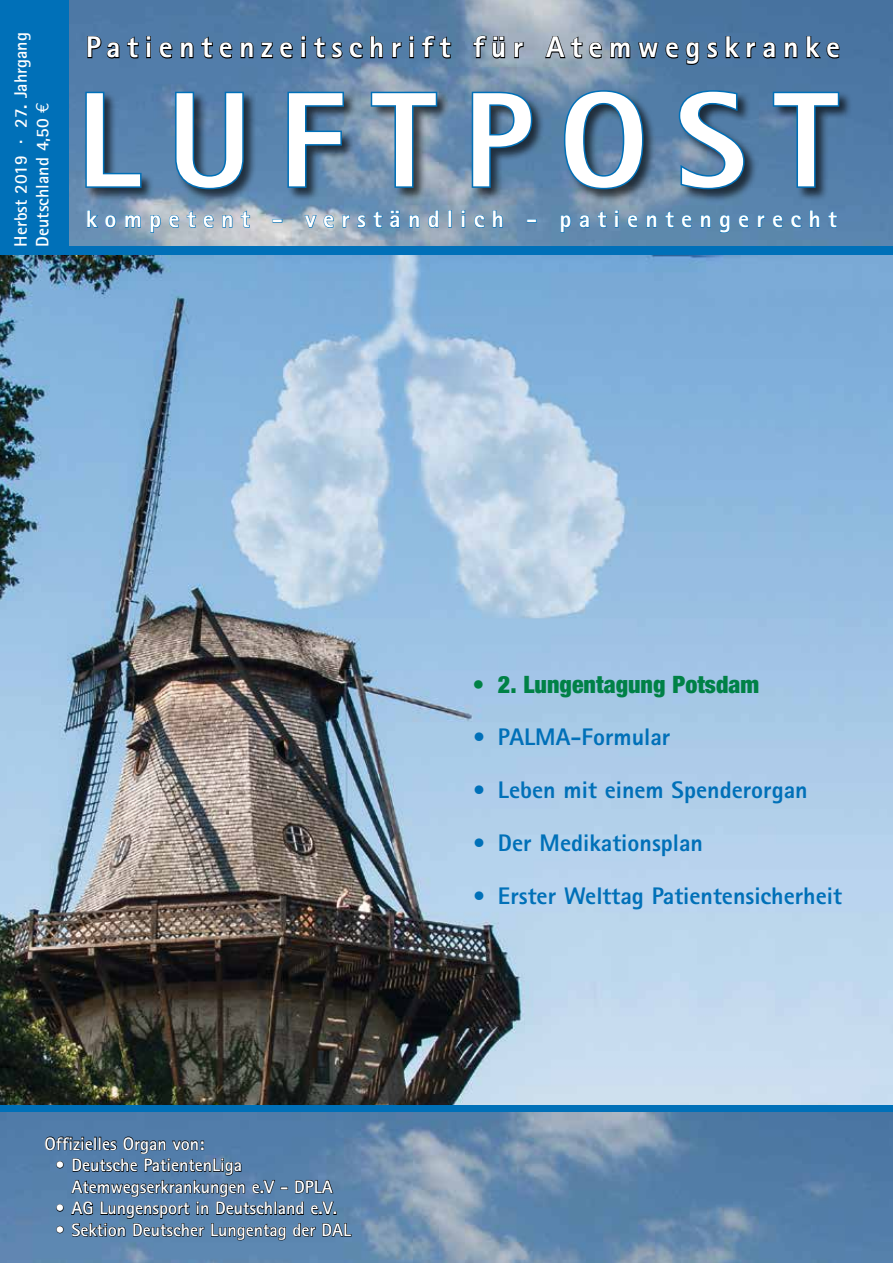
<style>
.page{position:relative;width:893px;height:1263px;background:#fff}
.page>*{position:absolute;margin:0;border:0;box-sizing:border-box;transform-origin:0 0}
.t1{font:800 135px "Rotis Sans Serif";letter-spacing:.2em;color:#fff}
.t2{font:800 30px "Rotis Sans Serif";letter-spacing:.215em;color:#fff}
.t3{font:800 24px "Rotis Sans Serif";color:#0070b8}
.t4{font:800 24px "Rotis Sans Serif";letter-spacing:.3em;color:#fff}
.t5{font:900 condensed 24px "Helvetica Neue";color:#008146}
.t6{font:700 18px/21.6px "Rotis Sans Serif";color:#fff}
.s1{font-family:"Euro Mono";font-weight:400}
</style>
<div class="page">
<img style="left:68px;top:0;width:825px;height:247px">
<svg style="left:87px;top:35px;width:33px;height:24px"></svg>
<svg style="left:126px;top:35px;width:14px;height:24px"></svg>
<div style="left:146px;top:42px;width:5px;height:16px;border:2px solid #000"></div>
<svg style="left:146px;top:36px;width:5px;height:5px"></svg>
<svg style="left:159px;top:41px;width:14px;height:18px"></svg>
<svg style="left:180px;top:41px;width:14px;height:18px"></svg>
<svg style="left:200px;top:35px;width:33px;height:24px"></svg>
<svg style="left:240px;top:41px;width:14px;height:18px"></svg>
<svg style="left:260px;top:41px;width:34px;height:18px"></svg>
<div style="left:301px;top:42px;width:5px;height:16px;border:2px solid #000"></div>
<svg style="left:301px;top:36px;width:5px;height:5px"></svg>
<svg style="left:313px;top:35px;width:30px;height:24px"></svg>
<svg style="left:349px;top:35px;width:35px;height:24px"></svg>
<svg style="left:391px;top:41px;width:11px;height:18px"></svg>
<div style="left:409px;top:42px;width:5px;height:16px;border:2px solid #000"></div>
<svg style="left:409px;top:36px;width:5px;height:5px"></svg>
<svg style="left:421px;top:35px;width:31px;height:24px"></svg>
<svg style="left:472px;top:35px;width:34px;height:24px"></svg>
<svg style="left:513px;top:41px;width:11px;height:18px"></svg>
<svg style="left:544px;top:30px;width:59px;height:29px;background:#828c97"></svg>
<svg style="left:609px;top:41px;width:22px;height:19px"></svg>
<svg style="left:637px;top:38px;width:22px;height:29px"></svg>
<svg style="left:665px;top:41px;width:14px;height:18px"></svg>
<svg style="left:685px;top:41px;width:15px;height:25px"></svg>
<svg style="left:706px;top:41px;width:13px;height:18px"></svg>
<svg style="left:725px;top:35px;width:51px;height:24px"></svg>
<svg style="left:784px;top:41px;width:14px;height:18px"></svg>
<svg style="left:806px;top:35px;width:34px;height:24px"></svg>
<div style="left:84px;top:89px;width:768px;height:114px;background:#000;opacity:.65"></div>
<svg style="left:84px;top:90px;width:59px;height:99px;background:#3b6991"></svg>
<svg style="left:174px;top:90px;width:71px;height:101px;background:#346187"></svg>
<svg style="left:286px;top:90px;width:59px;height:99px;background:#3b6587"></svg>
<svg style="left:369px;top:90px;width:70px;height:99px;background:#627f97"></svg>
<svg style="left:470px;top:90px;width:64px;height:99px;background:#376183"></svg>
<svg style="left:562px;top:89px;width:83px;height:102px;background:#376083"></svg>
<svg style="left:677px;top:89px;width:69px;height:102px;background:#386387"></svg>
<svg style="left:771px;top:90px;width:70px;height:99px;background:#38658c"></svg>
<div style="left:0;top:0;width:68px;height:255px;background:#0070b8"></div>
<svg style="left:87px;top:210px;width:12px;height:18px"></svg>
<svg style="left:105px;top:215px;width:12px;height:13px"></svg>
<svg style="left:125px;top:215px;width:16px;height:13px"></svg>
<svg style="left:150px;top:215px;width:11px;height:18px"></svg>
<svg style="left:169px;top:215px;width:11px;height:13px"></svg>
<svg style="left:186px;top:210px;width:10px;height:18px"></svg>
<svg style="left:203px;top:215px;width:11px;height:13px"></svg>
<svg style="left:222px;top:215px;width:11px;height:13px"></svg>
<svg style="left:240px;top:210px;width:10px;height:18px"></svg>
<svg style="left:273px;top:219px;width:9px;height:4px"></svg>
<svg style="left:304px;top:215px;width:13px;height:14px"></svg>
<svg style="left:323px;top:215px;width:11px;height:13px"></svg>
<svg style="left:342px;top:215px;width:8px;height:13px"></svg>
<svg style="left:357px;top:215px;width:9px;height:13px"></svg>
<svg style="left:373px;top:210px;width:10px;height:18px"></svg>
<svg style="left:389px;top:210px;width:11px;height:18px"></svg>
<svg style="left:409px;top:215px;width:11px;height:13px"></svg>
<svg style="left:428px;top:210px;width:11px;height:18px"></svg>
<div style="left:448px;top:210px;width:4px;height:18px;border:1px solid #0070b8"></div>
<svg style="left:462px;top:210px;width:3px;height:18px"></svg>
<svg style="left:474px;top:215px;width:11px;height:13px"></svg>
<svg style="left:492px;top:210px;width:11px;height:18px"></svg>
<div style="left:527px;top:219px;width:10px;height:4px;border:1px solid #0070b8"></div>
<svg style="left:560px;top:215px;width:11px;height:18px"></svg>
<svg style="left:579px;top:215px;width:11px;height:13px"></svg>
<svg style="left:597px;top:210px;width:10px;height:18px"></svg>
<svg style="left:615px;top:210px;width:3px;height:18px"></svg>
<svg style="left:627px;top:215px;width:11px;height:13px"></svg>
<svg style="left:646px;top:215px;width:11px;height:13px"></svg>
<svg style="left:664px;top:210px;width:11px;height:18px"></svg>
<svg style="left:681px;top:215px;width:11px;height:13px"></svg>
<svg style="left:700px;top:215px;width:11px;height:13px"></svg>
<svg style="left:719px;top:215px;width:11px;height:18px"></svg>
<svg style="left:738px;top:215px;width:11px;height:13px"></svg>
<svg style="left:757px;top:215px;width:8px;height:13px"></svg>
<svg style="left:772px;top:215px;width:11px;height:13px"></svg>
<svg style="left:790px;top:215px;width:12px;height:13px"></svg>
<svg style="left:809px;top:210px;width:11px;height:18px"></svg>
<svg style="left:828px;top:210px;width:10px;height:18px"></svg>
<div style="left:0;top:247px;width:893px;height:8px;background:#0070b8"></div>
<img style="left:0;top:1112px;width:893px;height:151px">
<svg style="left:45px;top:1136px;width:307px;height:105px;background:#476a8d"></svg>
<img style="left:0;top:255px;width:893px;height:851px">
<div style="left:0;top:1106px;width:893px;height:6px;background:#0070b8"></div>
<p class="t6" style="left:10px;top:247px;width:216px;rotate:-90deg">Herbst 2019 · 27. Jahrgang<br>Deutschland 4,50 <span class="s1">E</span></p>
<h2 class="t2" style="left:86px;top:28px;width:755px">Patientenzeitschrift für Atemwegskranke</h2>
<h1 class="t1" style="left:77px;top:55px;width:763px">LUFTPOST</h1>
<h3 class="t4" style="left:86px;top:204px;width:752px">kompetent - verständlich - patientengerecht</h3>
<h3 class="t5" style="left:472px;top:669px;width:288px">• 2. Lungentagung Potsdam</h3>
<h3 class="t3" style="left:472px;top:722px;width:199px">• PALMA-Formular</h3>
<h3 class="t3" style="left:472px;top:775px;width:337px">• Leben mit einem Spenderorgan</h3>
<h3 class="t3" style="left:472px;top:828px;width:232px">• Der Medikationsplan</h3>
<h3 class="t3" style="left:472px;top:881px;width:371px">• Erster Welttag Patientensicherheit</h3>
<p class="t6" style="left:45px;top:1132px;width:161px">Offizielles Organ von:</p>
<p class="t6" style="left:72px;top:1154px;width:263px;text-indent:-17px">• Deutsche PatientenLiga<br>Atemwegserkrankungen e.V - DPLA</p>
<p class="t6" style="left:55px;top:1197px;width:283px">• AG Lungensport in Deutschland e.V.</p>
<p class="t6" style="left:55px;top:1219px;width:297px">• Sektion Deutscher Lungentag der DAL</p>
</div>
